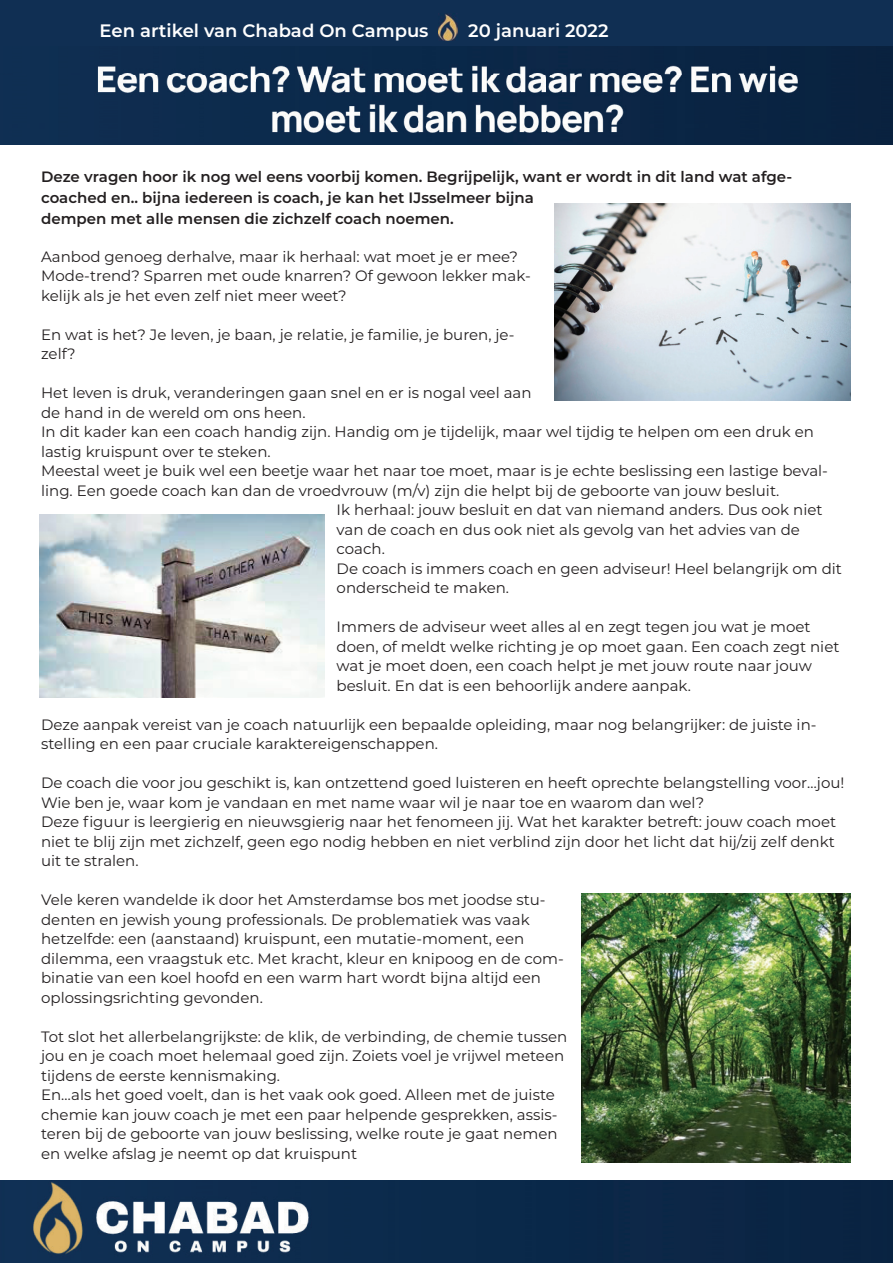
<style>
.page{position:relative;width:893px;height:1263px;background:#fff}
.page>*{position:absolute;margin:0;border:0;box-sizing:border-box;transform-origin:0 0}
.t1{font:600 18px "Montserrat";color:#fff}
.t2{font:15px/19.5px "Montserrat";color:#231f20}
.t3{font:600 15px/21px "Montserrat";color:#231f20}
</style>
<div class="page">
<img style="left:0;top:1181px;width:893px;height:82px">
<div style="left:0;top:0;width:893px;height:74px;background:#102f53"></div>
<img style="left:439px;top:14px;width:19px;height:27px">
<img style="left:555px;top:203px;width:295px;height:198px">
<img style="left:40px;top:514px;width:285px;height:183px">
<img style="left:582px;top:893px;width:268px;height:269px">
<img style="left:0;top:46px;width:893px;height:99px">
<p class="t1" style="left:100px;top:18px;width:330px">Een artikel van Chabad On Campus</p>
<p class="t1" style="left:468px;top:18px;width:142px">20 januari 2022</p>
<p class="t3" style="left:41px;top:166px;width:752px">Deze vragen hoor ik nog wel eens voorbij komen. Begrijpelijk, want er wordt in dit land wat afge&shy;coached en.. bijna iedereen is coach, je kan het IJsselmeer bijna<br>dempen met alle mensen die zichzelf coach noemen.</p>
<p class="t2" style="left:41px;top:246px;width:491px">Aanbod genoeg derhalve, maar ik herhaal: wat moet je er mee?<br>Mode-trend? Sparren met oude knarren? Of gewoon lekker mak&shy;kelijk als je het even zelf niet meer weet?</p>
<p class="t2" style="left:41px;top:324px;width:475px">En wat is het? Je leven, je baan, je relatie, je familie, je buren, je&shy;zelf?</p>
<p class="t2" style="left:41px;top:383px;width:492px">Het leven is druk, veranderingen gaan snel en er is nogal veel aan</p>
<p class="t2" style="left:41px;top:402px;width:266px">de hand in de wereld om ons heen.</p>
<p class="t2" style="left:41px;top:422px;width:774px">In dit kader kan een coach handig zijn. Handig om je tijdelijk, maar wel tijdig te helpen om een druk en</p>
<p class="t2" style="left:41px;top:441px;width:231px">lastig kruispunt over te steken.</p>
<p class="t2" style="left:41px;top:461px;width:788px">Meestal weet je buik wel een beetje waar het naar toe moet, maar is je echte beslissing een lastige beval-</p>
<p class="t2" style="left:41px;top:480px;width:740px">ling. Een goede coach kan dan de vroedvrouw (m/v) zijn die helpt bij de geboorte van jouw besluit.</p>
<p class="t2" style="left:337px;top:500px;width:487px">Ik herhaal: jouw besluit en dat van niemand anders. Dus ook niet</p>
<p class="t2" style="left:337px;top:519px;width:465px">van de coach en dus ook niet als gevolg van het advies van de</p>
<p class="t2" style="left:337px;top:539px;width:50px">coach.</p>
<p class="t2" style="left:337px;top:558px;width:507px">De coach is immers coach en geen adviseur! Heel belangrijk om dit</p>
<p class="t2" style="left:337px;top:578px;width:174px">onderscheid te maken.</p>
<p class="t2" style="left:337px;top:617px;width:504px">Immers de adviseur weet alles al en zegt tegen jou wat je moet doen, of meldt welke richting je op moet gaan. Een coach zegt niet wat je moet doen, een coach helpt je met jouw route naar jouw besluit. En dat is een behoorlijk andere aanpak.</p>
<p class="t2" style="left:41px;top:714px;width:777px">Deze aanpak vereist van je coach natuurlijk een bepaalde opleiding, maar nog belangrijker: de juiste in&shy;stelling en een paar cruciale karaktereigenschappen.</p>
<p class="t2" style="left:41px;top:773px;width:805px">De coach die voor jou geschikt is, kan ontzettend goed luisteren en heeft oprechte belangstelling voor…jou!<br>Wie ben je, waar kom je vandaan en met name waar wil je naar toe en waarom dan wel?<br>Deze figuur is leergierig en nieuwsgierig naar het fenomeen jij. Wat het karakter betreft: jouw coach moet niet te blij zijn met zichzelf, geen ego nodig hebben en niet verblind zijn door het licht dat hij/zij zelf denkt uit te stralen.</p>
<p class="t2" style="left:41px;top:890px;width:524px">Vele keren wandelde ik door het Amsterdamse bos met joodse stu&shy;denten en jewish young professionals. De problematiek was vaak hetzelfde: een (aanstaand) kruispunt, een mutatie-moment, een dilemma, een vraagstuk etc. Met kracht, kleur en knipoog en de com&shy;binatie van een koel hoofd en een warm hart wordt bijna altijd een oplossingsrichting gevonden.</p>
<p class="t2" style="left:41px;top:1026px;width:528px">Tot slot het allerbelangrijkste: de klik, de verbinding, de chemie tussen jou en je coach moet helemaal goed zijn. Zoiets voel je vrijwel meteen tijdens de eerste kennismaking.<br>En…als het goed voelt, dan is het vaak ook goed. Alleen met de juiste chemie kan jouw coach je met een paar helpende gesprekken, assis&shy;teren bij de geboorte van jouw beslissing, welke route je gaat nemen en welke afslag je neemt op dat kruispunt</p>
</div>
